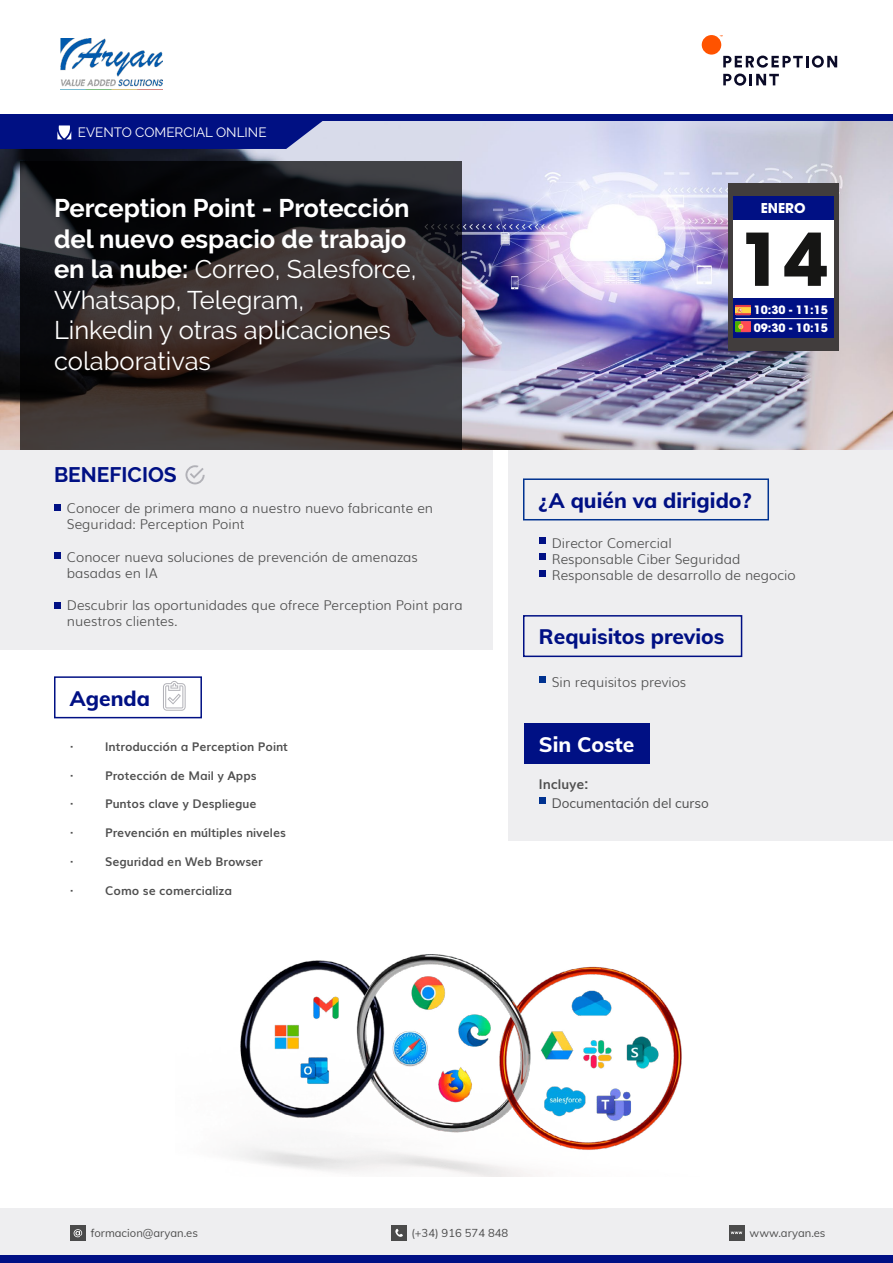
<style>
.page{position:relative;width:893px;height:1263px;background:#fff}
.page>*{position:absolute;margin:0;border:0;box-sizing:border-box;transform-origin:0 0}
.t1{font:700 72px "ITC Avant Garde Pro";color:#151514}
.t2{font:25.5px/30.6px "Raleway";color:#fff}
.t3{font:800 21px "Muli";color:#001084}
.t4{font:700 21px "Raleway";color:#001084}
.t5{font:800 21px "Muli";color:#fff}
.t6{font:300 13.5px/16.2px "Muli";color:#4f4f4f}
.t7{font:13.5px "Raleway";color:#fff}
.t8{font:13.5px "Muli";color:#4f4f4f}
.t9{font:700 13.5px "Muli";color:#4f4f4f}
.t10{font:700 13.5px "ITC Avant Garde Pro";color:#fff}
.t11{font:700 12px "Muli";color:#4f4f4f}
.t12{font:700 11.55px "ITC Avant Garde Pro";color:#fff}
.t13{font:11.25px "Muli";color:#4f4f4f}
.s1{font-weight:700}
</style>
<div class="page">
<img style="left:233px;top:954px;width:449px;height:222px">
<img style="left:0;top:120px;width:893px;height:330px">
<svg style="left:20px;top:162px;width:442px;height:288px"></svg>
<div style="left:508px;top:450px;width:385px;height:390px;background:#eeeef0"></div>
<svg style="left:163px;top:681px;width:23px;height:30px"></svg>
<div style="left:54px;top:676px;width:148px;height:42px;border:2px solid #001084"></div>
<div style="left:0;top:1209px;width:893px;height:54px;background:#eeeef0"></div>
<div style="left:0;top:1255px;width:893px;height:8px;background:#001084"></div>
<div style="left:391px;top:1225px;width:16px;height:16px;background:#4b4b4b"></div>
<svg style="left:395px;top:1228px;width:8px;height:9px"></svg>
<div style="left:70px;top:1225px;width:16px;height:16px;background:#4b4b4b"></div>
<svg style="left:74px;top:1229px;width:8px;height:8px"></svg>
<div style="left:729px;top:1225px;width:15px;height:16px;background:#4b4b4b"></div>
<svg style="left:731px;top:1231px;width:11px;height:3px"></svg>
<div style="left:523px;top:478px;width:246px;height:42px;border:2px solid #003290"></div>
<div style="left:539px;top:537px;width:7px;height:7px;background:#001084"></div>
<div style="left:539px;top:554px;width:7px;height:6px;background:#001084"></div>
<div style="left:539px;top:570px;width:7px;height:7px;background:#001084"></div>
<div style="left:0;top:114px;width:893px;height:6px;background:#001083"></div>
<img style="left:61px;top:39px;width:102px;height:48px">
<svg style="left:0;top:120px;width:326px;height:29px"></svg>
<svg style="left:723px;top:74px;width:56px;height:12px"></svg>
<svg style="left:723px;top:56px;width:114px;height:12px"></svg>
<div style="left:702px;top:35px;width:19px;height:20px;background:#ff5300;border-radius:50%"></div>
<div style="left:0;top:450px;width:492px;height:199px;background:#eeeef0"></div>
<svg style="left:185px;top:465px;width:20px;height:19px"></svg>
<div style="left:54px;top:504px;width:7px;height:6px;background:#001084"></div>
<div style="left:54px;top:552px;width:7px;height:7px;background:#001084"></div>
<div style="left:54px;top:602px;width:7px;height:7px;background:#001084"></div>
<div style="left:524px;top:723px;width:125px;height:41px;background:#001084"></div>
<div style="left:523px;top:615px;width:219px;height:42px;border:2px solid #001084"></div>
<div style="left:539px;top:676px;width:7px;height:7px;background:#003290"></div>
<div style="left:539px;top:797px;width:7px;height:7px;background:#003290"></div>
<div style="left:729px;top:183px;width:110px;height:168px;background:#413d3d"></div>
<div style="left:733px;top:291px;width:101px;height:46px;background:#001084"></div>
<div style="left:733px;top:196px;width:101px;height:28px;background:#001084"></div>
<div style="left:733px;top:220px;width:101px;height:77px;background:#fff"></div>
<img style="left:735px;top:304px;width:16px;height:12px">
<img style="left:735px;top:319px;width:16px;height:14px">
<hr style="left:735px;top:318px;width:92px;height:1px;background:#fff">
<p class="t7" style="left:78px;top:125px;width:190px">EVENTO COMERCIAL ONLINE</p>
<h2 class="t2" style="left:54px;top:193px;width:364px"><span class="s1">Perception Point - Protección del nuevo espacio de trabajo en la nube:</span> Correo, Salesforce,<br>Whatsapp, Telegram,<br>Linkedin y otras aplicaciones colaborativas</h2>
<h3 class="t4" style="left:54px;top:463px;width:124px">BENEFICIOS</h3>
<p class="t6" style="left:67px;top:499px;width:368px">Conocer de primera mano a nuestro nuevo fabricante en<br>Seguridad: Perception Point</p>
<p class="t6" style="left:67px;top:548px;width:352px">Conocer nueva soluciones de prevención de amenazas basadas en IA</p>
<p class="t6" style="left:67px;top:596px;width:397px">Descubrir las oportunidades que ofrece Perception Point para nuestros clientes.</p>
<h3 class="t3" style="left:70px;top:683px;width:82px">Agenda</h3>
<p class="t11" style="left:70px;top:737px;width:5px">·</p>
<p class="t11" style="left:105px;top:737px;width:184px">Introducción a Perception Point</p>
<p class="t11" style="left:70px;top:765px;width:5px">·</p>
<p class="t11" style="left:105px;top:765px;width:153px">Protección de Mail y Apps</p>
<p class="t11" style="left:70px;top:794px;width:5px">·</p>
<p class="t11" style="left:105px;top:794px;width:153px">Puntos clave y Despliegue</p>
<p class="t11" style="left:70px;top:823px;width:5px">·</p>
<p class="t11" style="left:105px;top:823px;width:182px">Prevención en múltiples niveles</p>
<p class="t11" style="left:70px;top:852px;width:5px">·</p>
<p class="t11" style="left:105px;top:852px;width:159px">Seguridad en Web Browser</p>
<p class="t11" style="left:70px;top:881px;width:5px">·</p>
<p class="t11" style="left:105px;top:881px;width:128px">Como se comercializa</p>
<p class="t10" style="left:761px;top:199px;width:46px">ENERO</p>
<h1 class="t1" style="left:739px;top:211px;width:90px">14</h1>
<p class="t12" style="left:754px;top:320px;width:76px">09:30 - 10:15</p>
<p class="t12" style="left:754px;top:302px;width:76px">10:30 - 11:15</p>
<h3 class="t3" style="left:539px;top:485px;width:214px">¿A quién va dirigido?</h3>
<p class="t6" style="left:552px;top:534px;width:246px">Director Comercial<br>Responsable Ciber Seguridad<br>Responsable de desarrollo de negocio</p>
<h3 class="t3" style="left:539px;top:621px;width:187px">Requisitos previos</h3>
<p class="t6" style="left:552px;top:672px;width:136px">Sin requisitos previos</p>
<h3 class="t5" style="left:539px;top:729px;width:97px">Sin Coste</h3>
<p class="t9" style="left:539px;top:773px;width:51px">Incluye:</p>
<p class="t8" style="left:552px;top:793px;width:159px">Documentación del curso</p>
<p class="t13" style="left:91px;top:1225px;width:109px">formacion@aryan.es</p>
<p class="t13" style="left:411px;top:1225px;width:98px">(+34) 916 574 848</p>
<p class="t13" style="left:750px;top:1225px;width:77px">www.aryan.es</p>
</div>
